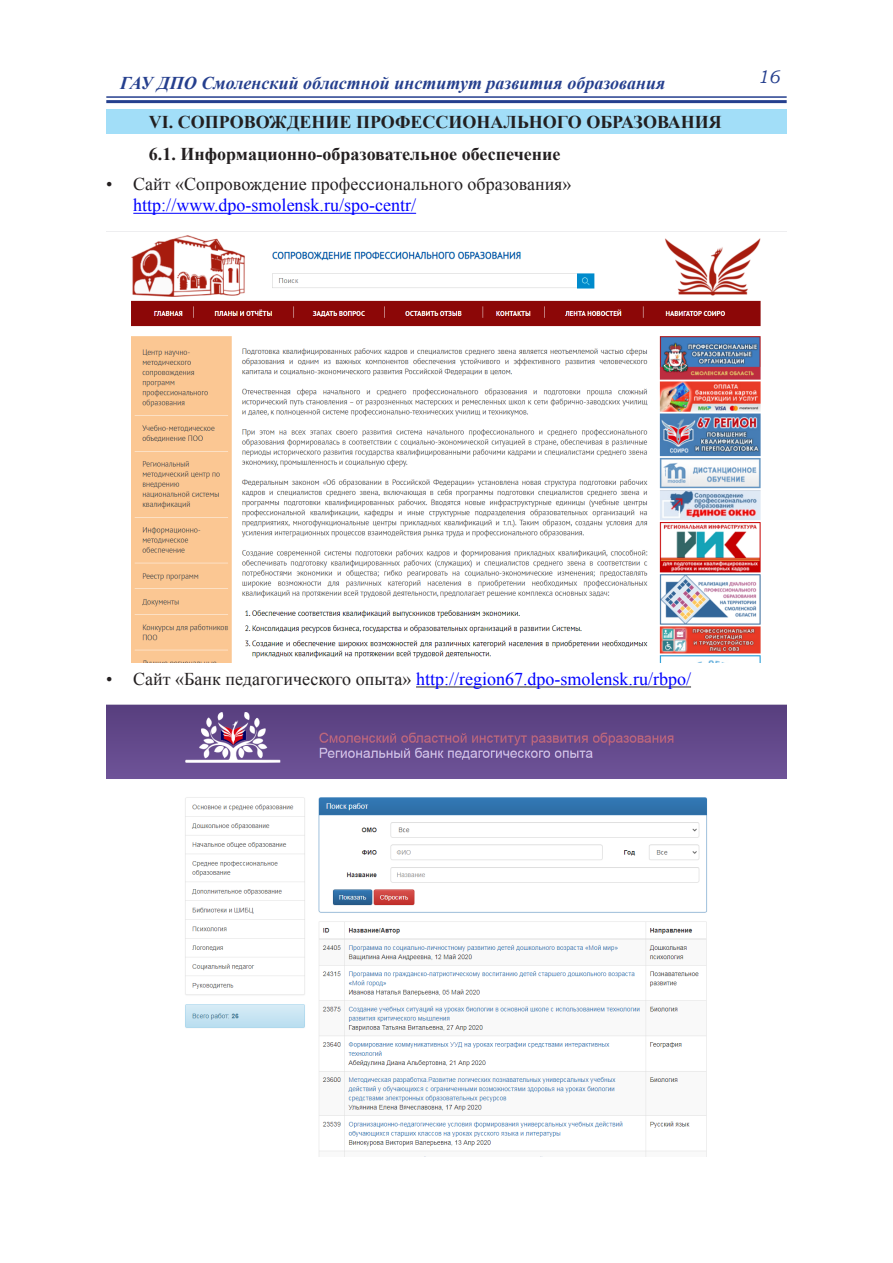
<style>
.page{position:relative;width:893px;height:1263px;background:#fff}
.page>*{position:absolute;margin:0;border:0;box-sizing:border-box;transform-origin:0 0}
.No_Spacing{font:700 18px "Times New Roman";color:#231f20}
.t1{font:18px/21px "Times New Roman";color:#231f20}
.t2{font:18px "Times New Roman";color:#00f}
.t3{font:italic 700 18px "Times New Roman";color:#253f8e}
.t4{font:italic 18px "Bookman Old Style";color:#253f8e}
.s1{color:#00f}
.s2{color:#231f20}
</style>
<div class="page">
<hr style="left:106px;top:96px;width:681px;height:2px;background:#253f8e">
<hr style="left:106px;top:100px;width:681px;height:3px;background:#253f8e">
<img style="left:106px;top:231px;width:681px;height:431px">
<img style="left:106px;top:704px;width:681px;height:453px">
<div style="left:106px;top:109px;width:681px;height:25px;background:#a2def8"></div>
<hr style="left:133px;top:213px;width:283px;height:1px;background:#00f">
<hr style="left:416px;top:686px;width:275px;height:1px;background:#231f20">
<p class="t3" style="left:120px;top:70px;width:547px">ГАУ ДПО Смоленский областной институт развития образования</p>
<p class="t4" style="left:757px;top:65px;width:24px">16</p>
<p class="No_Spacing" style="left:149px;top:109px;width:575px">VI. СОПРОВОЖДЕНИЕ ПРОФЕССИОНАЛЬНОГО ОБРАЗОВАНИЯ</p>
<p class="No_Spacing" style="left:149px;top:141px;width:413px">6.1. Информационно-образовательное обеспечение</p>
<p class="t1" style="left:133px;top:174px;width:440px;text-indent:-27px">• Сайт «Сопровождение профессионального образования» <span class="s1">http://www.dpo-smolensk.ru/spo-centr/</span></p>
<p class="t2" style="left:106px;top:667px;width:586px"><span class="s2">• Сайт «Банк педагогического опыта»</span> http://region67.dpo-smolensk.ru/rbpo/</p>
</div>
